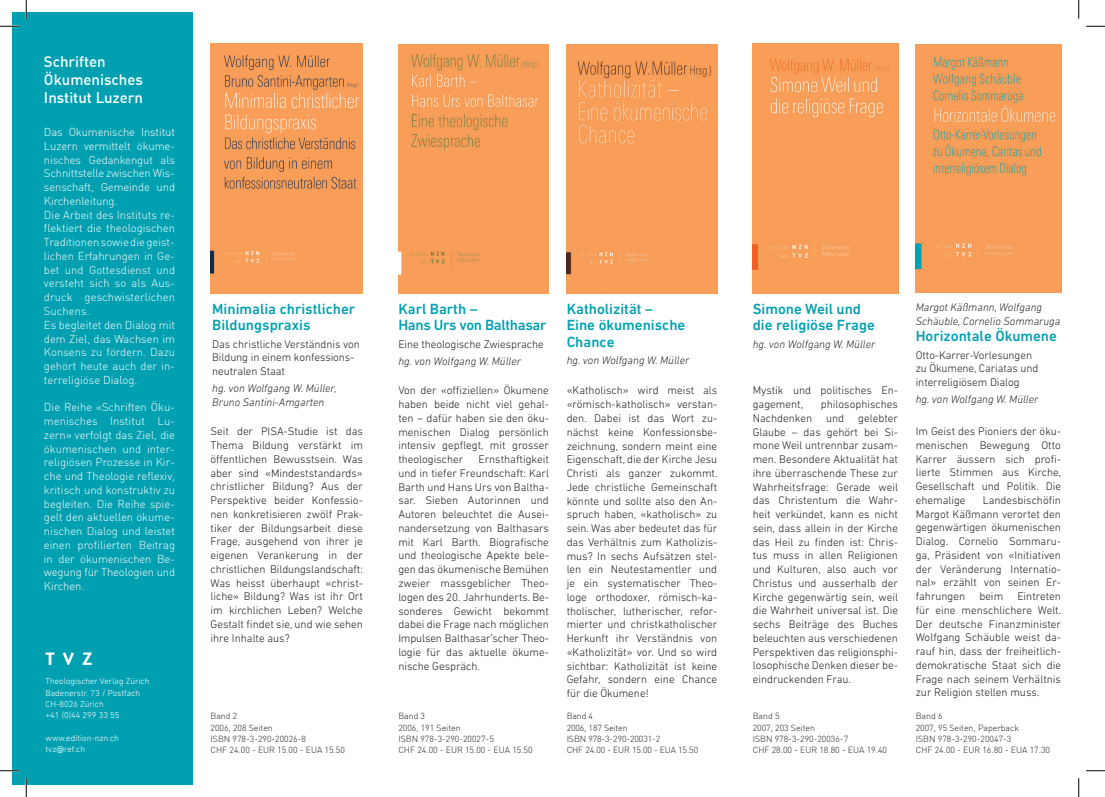
<style>
.page{position:relative;width:1105px;height:797px;background:#fff}
.page>*{position:absolute;margin:0;border:0;box-sizing:border-box;transform-origin:0 0}
.t1{font:500 15px/16.2px "DIN Next LT Pro";color:#00a0b1}
.t2{font:500 15px/18px "DIN";color:#fff}
.t3{font:500 15px/16.2px "DIN Next LT Pro";letter-spacing:-.02em;color:#00a0b1}
.t4{font:300 11.25px/13.8px "DIN Next LT Pro";color:#231f20;text-align:justify}
.t5{font:300 11.25px/13.8px "DIN";color:#fff}
.t6{font:italic 300 11.25px/13.8px "DIN Next LT Pro";color:#231f20}
.t7{font:300 8.75px/11.2px "DIN";color:#231f20}
.t8{font:300 8.75px/11.2px "DIN Next LT Pro";color:#fff}
.s1{font-weight:400}
.s2{font-family:"Adobe Garamond Pro";font-weight:400}
</style>
<div class="page">
<div style="left:12px;top:12px;width:181px;height:773px;background:#00a0b1"></div>
<svg style="left:46px;top:652px;width:8px;height:13px"></svg>
<svg style="left:63px;top:652px;width:11px;height:13px"></svg>
<svg style="left:83px;top:652px;width:9px;height:13px"></svg>
<img style="left:916px;top:44px;width:145px;height:249px">
<img style="left:398px;top:44px;width:151px;height:249px">
<img style="left:567px;top:44px;width:150px;height:249px">
<div style="left:753px;top:44px;width:145px;height:249px;background:#f89e58"></div>
<img style="left:211px;top:44px;width:152px;height:249px">
<svg style="left:0;top:25px;width:19px;height:2px"></svg>
<svg style="left:1086px;top:25px;width:19px;height:2px"></svg>
<svg style="left:0;top:770px;width:19px;height:1px"></svg>
<svg style="left:1086px;top:770px;width:19px;height:1px"></svg>
<svg style="left:25px;top:0;width:2px;height:19px"></svg>
<svg style="left:25px;top:778px;width:2px;height:19px"></svg>
<svg style="left:1078px;top:0;width:1px;height:19px"></svg>
<svg style="left:1078px;top:778px;width:1px;height:19px"></svg>
<h1 class="t2" style="left:44px;top:52px;width:101px">Schriften<br>Ökumenisches<br>Institut Luzern</h1>
<p class="t5" style="left:44px;top:125px;width:133px">Das Ökumenische Institut<br>Luzern vermittelt ökume&shy;nisches Gedankengut als<br>Schnittstelle zwischen Wis&shy;senschaft, Gemeinde und<br>Kirchenleitung.<br>Die Arbeit des Instituts re&shy;flektiert die theologischen<br>Traditionen sowie die geist&shy;lichen Erfahrungen in Ge&shy;bet und Gottesdienst und versteht sich so als Aus&shy;druck geschwisterlichen<br>Suchens.<br>Es begleitet den Dialog mit dem Ziel, das Wachsen im<br>Konsens zu fördern. Dazu gehört heute auch der in&shy;terreligiöse Dialog.</p>
<p class="t5" style="left:44px;top:400px;width:133px;text-align:justify">Die Reihe «Schriften Öku&shy;menisches Institut Lu&shy;zern» verfolgt das Ziel, die ökumenischen und inter&shy;religiösen Prozesse in Kir&shy;che und Theologie reflexiv, kritisch und konstruktiv zu begleiten. Die Reihe spie&shy;gelt den aktuellen ökume&shy;nischen Dialog und leistet einen profilierten Beitrag in der ökumenischen Be&shy;wegung für Theologien und Kirchen.</p>
<p class="t8" style="left:46px;top:675px;width:105px">Theologischer Verlag Zürich<br>Badenerstr. 73 / Postfach<br>CH-8026 Zürich<br>+41 (0)44 299 33 55</p>
<p class="t8" style="left:46px;top:732px;width:75px">www.edition-nzn.ch tvz<span class="s1">@</span>ref.ch</p>
<h1 class="t1" style="left:212px;top:301px;width:144px">Minimalia christlicher<br>Bildungspraxis</h1>
<p class="t4" style="left:212px;top:337px;width:149px;text-align:left">Das christliche Verständnis von<br>Bildung in einem konfessions&shy;neutralen Staat</p>
<p class="t6" style="left:212px;top:381px;width:126px">hg. von Wolfgang W. Müller,<br>Bruno Santini-Amgarten</p>
<p class="t4" style="left:211px;top:424px;width:154px">Seit der PISA-Studie ist das Thema Bildung verstärkt im öffentlichen Bewusstsein. Was aber sind «Mindeststandards» christlicher Bildung? Aus der Perspektive beider Konfessio&shy;nen konkretisieren zwölf Prak&shy;tiker der Bildungsarbeit diese Frage, ausgehend von ihrer je eigenen Verankerung in der christlichen Bildungslandschaft:<br>Was heisst überhaupt «christ&shy;liche» Bildung? Was ist ihr Ort im kirchlichen Leben? Welche Gestalt findet sie, und wie sehen ihre Inhalte aus?</p>
<h1 class="t3" style="left:398px;top:301px;width:150px">Karl Barth –<br>Hans Urs von Balthasar</h1>
<p class="t4" style="left:398px;top:337px;width:147px">Eine theologische Zwiesprache</p>
<p class="t6" style="left:398px;top:354px;width:124px">hg. von Wolfgang W. Müller</p>
<p class="t4" style="left:398px;top:383px;width:152px">Von der «offiziellen» Ökumene haben beide nicht viel gehal&shy;ten – dafür haben sie den öku&shy;menischen Dialog persönlich intensiv gepflegt, mit grosser theologischer</p>
<p class="t4" style="left:398px;top:452px;width:152px;text-indent:80px">Ernsthaftigkeit und in tiefer Freundschaft: Karl Barth und Hans Urs von Baltha&shy;sar. Sieben Autorinnen und Autoren beleuchtet die Ausei&shy;nandersetzung von Balthasars mit Karl Barth. Biografische und theologische Apekte bele&shy;gen das ökumenische Bemühen zweier massgeblicher Theo&shy;logen des 20. Jahrhunderts. Be&shy;sonderes Gewicht bekommt dabei die Frage nach möglichen Impulsen Balthasar<span class="s2">’</span>scher Theo&shy;logie für das aktuelle ökume&shy;nische Gespräch.</p>
<p class="t7" style="left:211px;top:710px;width:136px">Band 2<br>2006, 208 Seiten<br>ISBN 978-3-290-20026-8<br>CHF 24.00 - EUR 15.00 - EUA 15.50</p>
<p class="t7" style="left:398px;top:710px;width:136px">Band 3<br>2006, 191 Seiten<br>ISBN 978-3-290-20027-5<br>CHF 24.00 - EUR 15.00 - EUA 15.50</p>
<h1 class="t1" style="left:567px;top:301px;width:120px">Katholizität –<br>Eine ökumenische<br>Chance</h1>
<p class="t6" style="left:567px;top:353px;width:124px">hg. von Wolfgang W. Müller</p>
<p class="t4" style="left:567px;top:383px;width:152px;text-align:left">«Katholisch» wird meist als «römisch-katholisch» verstan&shy;den. Dabei ist das Wort zu&shy;nächst keine Konfessionsbe&shy;zeichnung, sondern meint eine<br>Eigenschaft, die der Kirche Jesu<br>Christi als ganzer zukommt.<br>Jede christliche Gemeinschaft könnte und sollte also den An&shy;spruch haben, «katholisch» zu sein. Was aber bedeutet das für das Verhältnis zum Katholizis&shy;mus? In sechs Aufsätzen stel&shy;len ein Neutestamentler und je ein systematischer Theo&shy;loge orthodoxer, römisch-ka&shy;tholischer, lutherischer, refor&shy;mierter und christkatholischer<br>Herkunft ihr Verständnis von «Katholizität» vor. Und so wird sichtbar: Katholizität ist keine<br>Gefahr, sondern eine Chance für die Ökumene!</p>
<h1 class="t1" style="left:753px;top:301px;width:124px">Simone Weil und die religiöse Frage</h1>
<p class="t6" style="left:753px;top:337px;width:124px">hg. von Wolfgang W. Müller</p>
<p class="t4" style="left:753px;top:383px;width:147px">Mystik und politisches En&shy;gagement,</p>
<p class="t4" style="left:753px;top:397px;width:147px;text-indent:68px">philosophisches Nachdenken und gelebter Glaube – das gehört bei Si&shy;mone Weil untrennbar zusam&shy;men. Besondere Aktualität hat ihre überraschende These zur Wahrheitsfrage: Gerade weil das Christentum die Wahr&shy;heit verkündet, kann es nicht sein, dass allein in der Kirche das Heil zu finden ist: Chris&shy;tus muss in allen Religionen und Kulturen, also auch vor Christus und ausserhalb der Kirche gegenwärtig sein, weil die Wahrheit universal ist. Die sechs Beiträge des Buches beleuchten aus verschiedenen Perspektiven das religionsphi&shy;losophische Denken dieser be&shy;eindruckenden Frau.</p>
<p class="t6" style="left:916px;top:300px;width:146px">Margot Käßmann, Wolfgang<br>Schäuble, Cornelio Sommaruga</p>
<h1 class="t1" style="left:916px;top:328px;width:143px">Horizontale Ökumene</h1>
<p class="t4" style="left:916px;top:348px;width:124px;text-align:left">Otto-Karrer-Vorlesungen zu Ökumene, Cariatas und interreligiösem Dialog</p>
<p class="t6" style="left:916px;top:392px;width:124px">hg. von Wolfgang W. Müller</p>
<p class="t4" style="left:916px;top:424px;width:147px">Im Geist des Pioniers der öku&shy;menischen Bewegung Otto Karrer äussern sich profi&shy;lierte Stimmen aus Kirche, Gesellschaft und Politik. Die ehemalige</p>
<p class="t4" style="left:916px;top:493px;width:147px;text-indent:67px">Landesbischöfin Margot Käßmann verortet den gegenwärtigen ökumenischen Dialog. Cornelio Sommaru&shy;ga, Präsident von «Initiativen der Veränderung Internatio&shy;nal» erzählt von seinen Er&shy;fahrungen</p>
<p class="t4" style="left:916px;top:589px;width:147px;text-indent:102px">Eintreten für eine menschlichere Welt.<br>Der deutsche Finanzminister Wolfgang Schäuble weist da&shy;rauf hin, dass der freiheitlich&shy;demokratische Staat sich die Frage nach seinem Verhältnis zur Religion stellen muss.</p>
<p class="t4" style="left:979px;top:589px;width:25px">beim</p>
<p class="t7" style="left:567px;top:710px;width:133px">Band 4<br>2006, 187 Seiten<br>ISBN 978-3-290-20031-2<br>CHF 24.00 - EUR 15.00 - EUA 15.50</p>
<p class="t7" style="left:753px;top:710px;width:136px">Band 5<br>2007, 203 Seiten<br>ISBN 978-3-290-20036-7<br>CHF 28.00 - EUR 18.80 - EUA 19.40</p>
<p class="t7" style="left:916px;top:710px;width:136px">Band 6<br>2007, 95 Seiten, Paperback<br>ISBN 978-3-290-20047-3<br>CHF 24.00 - EUR 16.80 - EUA 17.30</p>
</div>
